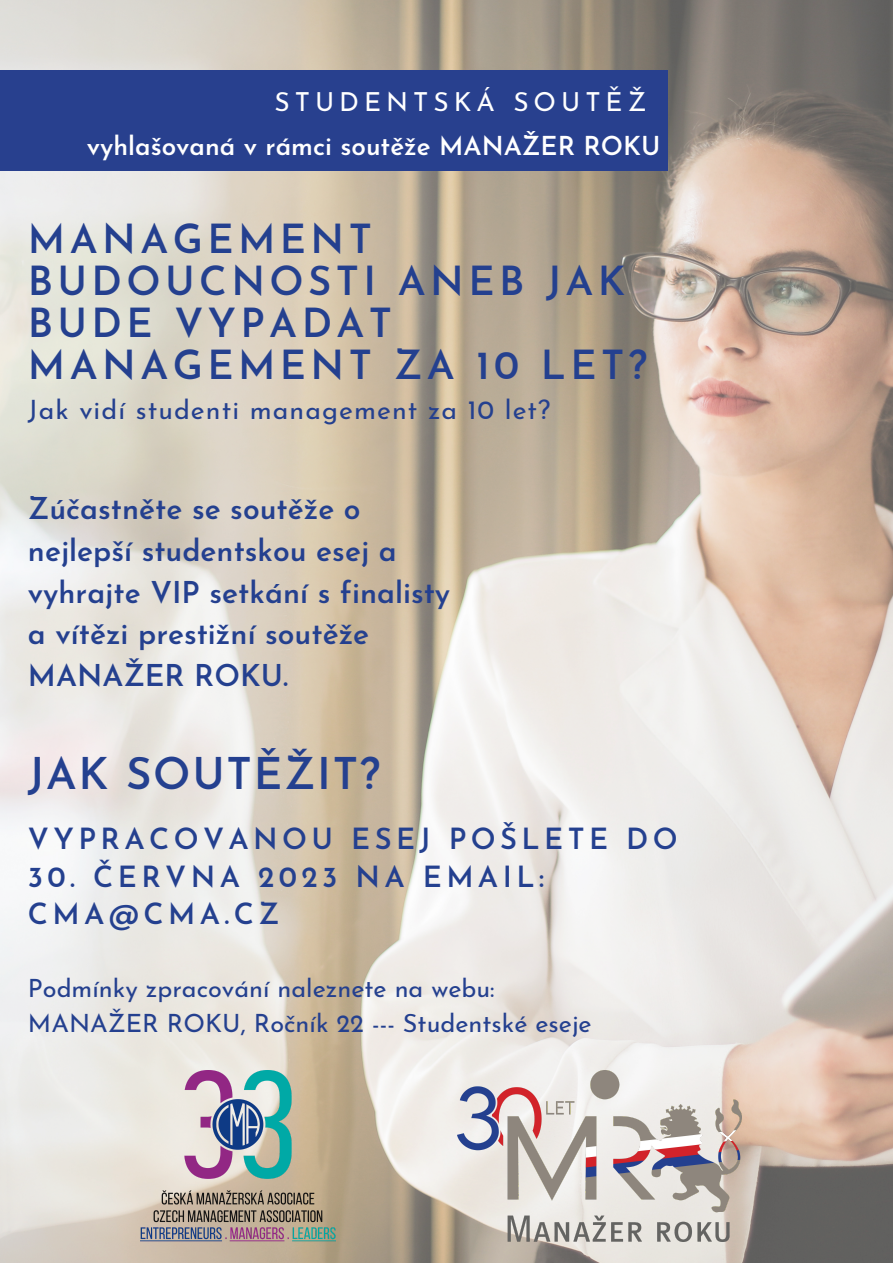
<style>
.page{position:relative;width:893px;height:1263px;background:#fff}
.page>*{position:absolute;margin:0;border:0;box-sizing:border-box;transform-origin:0 0}
.t1{font:600 43.65px "Josefin Sans";letter-spacing:.04em;color:#24408f}
.t2{font:600 39.97px/42px "Josefin Sans";letter-spacing:.11em;color:#24408f}
.t3{font:600 30px/41.6px "Josefin Sans";color:#24408f}
.t4{font:600 29.1px/37.1px "Josefin Sans";letter-spacing:.15em;color:#24408f}
.t5{font:26.7px "Josefin Sans";letter-spacing:.04em;color:#24408f}
.t6{font:26.25px "Josefin Sans";letter-spacing:.19em;color:#fff}
.t7{font:600 26.03px "Josefin Sans";color:#fff}
.t8{font:25.2px/35.2px "Josefin Sans";color:#24408f}
</style>
<div class="page">
<img style="left:0;top:0;width:893px;height:1263px">
<div style="left:0;top:71px;width:667px;height:100px;background:#28408e"></div>
<img style="left:457px;top:1070px;width:284px;height:172px">
<img style="left:141px;top:1070px;width:195px;height:172px">
<p class="t6" style="left:274px;top:92px;width:373px">STUDENTSKÁ SOUTĚŽ</p>
<p class="t7" style="left:87px;top:135px;width:575px">vyhlašovaná v rámci soutěže MANAŽER ROKU</p>
<h2 class="t2" style="left:28px;top:221px;width:621px">MANAGEMENT<br>BUDOUCNOSTI ANEB JAK<br>BUDE VYPADAT<br>MANAGEMENT ZA 10 LET?</h2>
<p class="t5" style="left:28px;top:399px;width:524px">Jak vidí studenti management za 10 let?</p>
<p class="t3" style="left:28px;top:491px;width:424px">Zúčastněte se soutěže o nejlepší studentskou esej a vyhrajte VIP setkání s finalisty a vítězi prestižní soutěže<br>MANAŽER ROKU.</p>
<h1 class="t1" style="left:28px;top:756px;width:354px">JAK SOUTĚŽIT?</h1>
<p class="t4" style="left:28px;top:823px;width:651px">VYPRACOVANOU ESEJ POŠLETE DO</p>
<p class="t4" style="left:28px;top:861px;width:518px">30. ČERVNA 2023 NA EMAIL:<br>CMA@CMA.CZ</p>
<p class="t8" style="left:28px;top:973px;width:565px">Podmínky zpracování naleznete na webu:<br>MANAŽER ROKU, Ročník 22 --- Studentské eseje</p>
</div>
